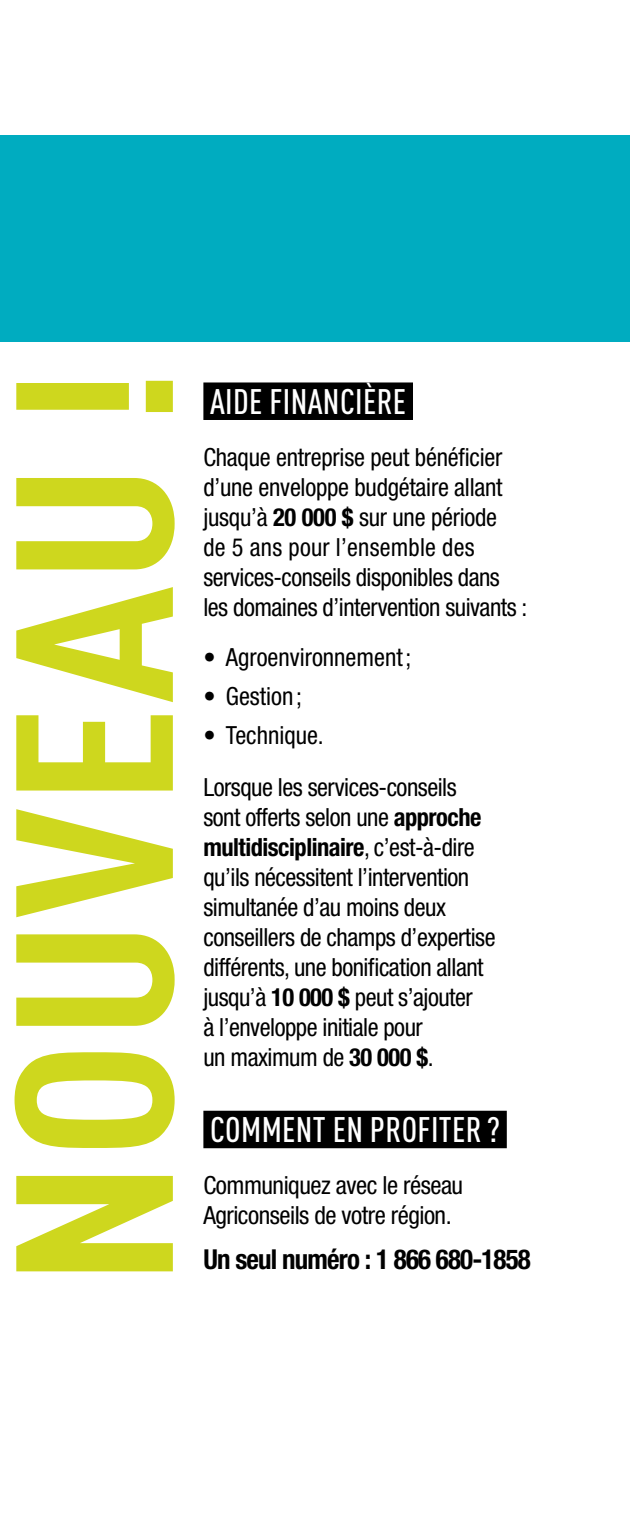
<style>
.page{position:relative;width:630px;height:1530px;background:#fff}
.page>*{position:absolute;margin:0;border:0;box-sizing:border-box;transform-origin:0 0}
.t1{font:700 condensed 220px "DINOT";letter-spacing:.01em;color:#ced71e;scale:1.15 1}
.t2{font:500 condensed 35px "DINOT";letter-spacing:.01em;color:#fff}
.t3{font:700 condensed 27.5px "Helvetica Neue";letter-spacing:-.03em;color:#000}
.t4{font:condensed 25px/30px "Helvetica Neue";letter-spacing:-.02em;color:#000}
.t5{font:condensed 25px "Helvetica Neue";color:#000}
.s1{font-weight:700}
</style>
<div class="page">
<div style="left:0;top:135px;width:630px;height:207px;background:#00acc0"></div>
<div style="left:203px;top:382px;width:210px;height:38px;background:#000"></div>
<div style="left:203px;top:1111px;width:304px;height:37px;background:#000"></div>
<p class="t1" style="left:-39px;top:1287px;width:801px;rotate:-90deg">NOUVEAU!</p>
<h3 class="t2" style="left:210px;top:381px;width:198px">AIDE FINANCIÈRE</h3>
<p class="t4" style="left:203px;top:442px;width:326px">Chaque entreprise peut bénéficier d’une enveloppe budgétaire allant jusqu’à <span class="s1">20 000 $</span> sur une période<br>de 5 ans pour l’ensemble des services-conseils disponibles dans les domaines d’intervention suivants :</p>
<p class="t5" style="left:203px;top:643px;width:209px">• Agroenvironnement;</p>
<p class="t5" style="left:203px;top:682px;width:100px">• Gestion;</p>
<p class="t5" style="left:203px;top:720px;width:122px">• Technique.</p>
<p class="t4" style="left:203px;top:772px;width:294px">Lorsque les services-conseils sont offerts selon une <span class="s1">approche multidisciplinaire</span>, c’est-à-dire qu’ils nécessitent l’intervention simultanée d’au moins deux conseillers de champs d’expertise différents, une bonification allant jusqu’à <span class="s1">10 000 $</span> peut s’ajouter<br>à l’enveloppe initiale pour<br>un maximum de <span class="s1">30 000 $</span>.</p>
<h3 class="t2" style="left:210px;top:1109px;width:292px">COMMENT EN PROFITER ?</h3>
<p class="t4" style="left:203px;top:1170px;width:261px">Communiquez avec le réseau<br>Agriconseils de votre région.</p>
<p class="t3" style="left:203px;top:1242px;width:329px">Un seul numéro : 1 866 680-1858</p>
</div>
